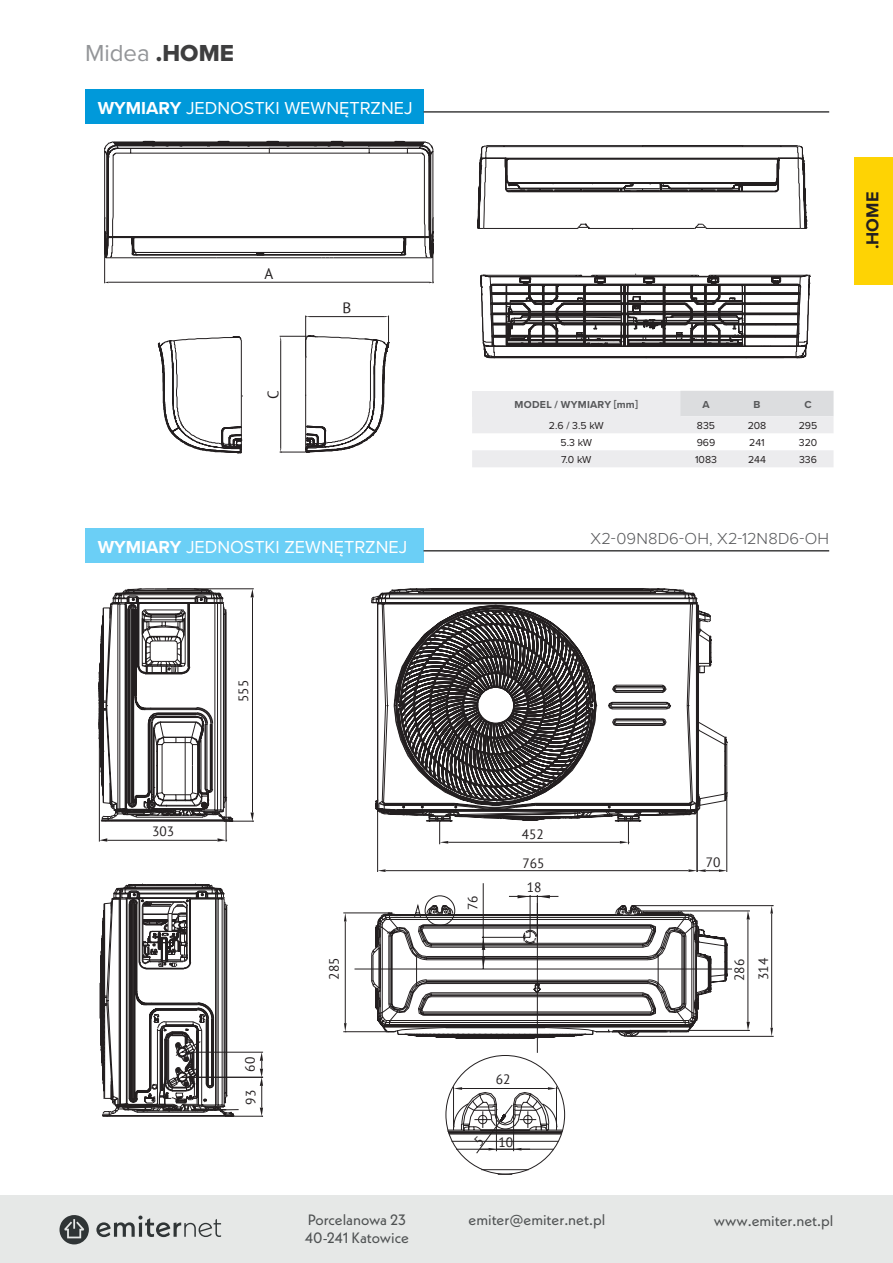
<style>
.page{position:relative;width:893px;height:1263px;background:#fff}
.page>*{position:absolute;margin:0;border:0;box-sizing:border-box;transform-origin:0 0}
.t1{font:24px "Proxima Nova";color:#939598}
.t2{font:18px "Proxima Nova";color:#fff}
.t3{font:700 18px "Proxima Nova";color:#231f20}
.t4{font:300 16.5px "Proxima Nova";letter-spacing:.01em;color:#57585a}
.t5{font:15.15px "PT Sans";color:#231f20}
.t6{font:15px "Neue Kabel";color:#4e5152}
.t7{font:13.5px/23.9px "PT Sans";color:#231f20}
.t8{font:10.5px "Proxima Nova";color:#231f20}
.t9{font:700 10.5px "Proxima Nova";letter-spacing:.02em;color:#57585a}
.s1{font-family:"Proxima Nova Extrabld";color:#3e3e3f}
.s2{font-weight:700}
</style>
<div class="page">
<div style="left:85px;top:90px;width:339px;height:34px;background:#0099da"></div>
<hr style="left:423px;top:111px;width:406px;height:2px;background:#3e3e3f">
<svg style="left:377px;top:844px;width:320px;height:51px"></svg>
<svg style="left:378px;top:869px;width:8px;height:3px"></svg>
<hr style="left:99px;top:706px;width:1px;height:136px;background:#231f20">
<hr style="left:226px;top:797px;width:1px;height:45px;background:#231f20">
<hr style="left:107px;top:840px;width:111px;height:1px;background:#231f20">
<svg style="left:99px;top:838px;width:8px;height:4px"></svg>
<svg style="left:218px;top:838px;width:9px;height:4px"></svg>
<hr style="left:726px;top:793px;width:1px;height:79px;background:#231f20">
<hr style="left:697px;top:809px;width:1px;height:63px;background:#231f20">
<svg style="left:371px;top:589px;width:340px;height:255px"></svg>
<svg style="left:688px;top:869px;width:39px;height:3px"></svg>
<hr style="left:167px;top:588px;width:87px;height:1px;background:#231f20">
<hr style="left:224px;top:821px;width:30px;height:1px;background:#231f20">
<hr style="left:252px;top:597px;width:1px;height:215px;background:#231f20">
<svg style="left:251px;top:589px;width:3px;height:8px"></svg>
<svg style="left:99px;top:588px;width:134px;height:234px"></svg>
<svg style="left:251px;top:812px;width:3px;height:10px"></svg>
<hr style="left:628px;top:911px;width:122px;height:1px;background:#231f20">
<hr style="left:630px;top:1030px;width:120px;height:1px;background:#231f20">
<hr style="left:748px;top:919px;width:1px;height:103px;background:#231f20">
<svg style="left:747px;top:911px;width:3px;height:8px"></svg>
<svg style="left:747px;top:1022px;width:3px;height:9px"></svg>
<hr style="left:630px;top:1036px;width:144px;height:1px;background:#231f20">
<hr style="left:634px;top:905px;width:140px;height:1px;background:#231f20">
<hr style="left:771px;top:913px;width:1px;height:115px;background:#231f20">
<svg style="left:770px;top:1028px;width:3px;height:8px"></svg>
<svg style="left:770px;top:905px;width:3px;height:8px"></svg>
<svg style="left:343px;top:884px;width:47px;height:149px"></svg>
<svg style="left:99px;top:883px;width:165px;height:234px"></svg>
<hr style="left:354px;top:969px;width:378px;height:1px;background:#231f20">
<hr style="left:483px;top:883px;width:1px;height:86px;background:#231f20">
<svg style="left:104px;top:140px;width:729px;height:327px"></svg>
<hr style="left:510px;top:146px;width:1px;height:108px;background:#231f20">
<div style="left:85px;top:529px;width:339px;height:34px;background:#6bcff6"></div>
<hr style="left:423px;top:550px;width:406px;height:1px;background:#3e3e3f">
<div style="left:855px;top:157px;width:38px;height:127px;background:#fed304"></div>
<div style="left:0;top:1195px;width:893px;height:68px;background:#e6e8e7"></div>
<svg style="left:96px;top:1215px;width:125px;height:22px"></svg>
<svg style="left:59px;top:1215px;width:30px;height:29px"></svg>
<svg style="left:371px;top:895px;width:356px;height:280px"></svg>
<h1 class="t1" style="left:85px;top:36px;width:150px">Midea <span class="s1">.HOME</span></h1>
<p class="t2" style="left:98px;top:94px;width:316px"><span class="s2">WYMIARY</span> JEDNOSTKI WEWNĘTRZNEJ</p>
<p class="t5" style="left:264px;top:264px;width:10px">A</p>
<p class="t5" style="left:264px;top:399px;width:10px;rotate:-90deg">C</p>
<p class="t5" style="left:343px;top:298px;width:10px">B</p>
<p class="t2" style="left:98px;top:533px;width:311px"><span class="s2">WYMIARY</span> JEDNOSTKI ZEWNĘTRZNEJ</p>
<p class="t7" style="left:231px;top:702px;width:24px;rotate:-90deg">555</p>
<p class="t3" style="left:859px;top:249px;width:59px;rotate:-90deg">.HOME</p>
<p class="t9" style="left:515px;top:396px;width:125px">MODEL / WYMIARY [mm]</p>
<p class="t9" style="left:702px;top:396px;width:9px">A</p>
<p class="t9" style="left:753px;top:396px;width:8px">B</p>
<p class="t9" style="left:804px;top:396px;width:9px">C</p>
<p class="t8" style="left:549px;top:418px;width:56px">2.6 / 3.5 kW</p>
<p class="t8" style="left:697px;top:418px;width:20px">835</p>
<p class="t8" style="left:748px;top:418px;width:20px">208</p>
<p class="t8" style="left:799px;top:418px;width:20px">295</p>
<p class="t8" style="left:560px;top:435px;width:33px">5.3 kW</p>
<p class="t8" style="left:697px;top:435px;width:20px">969</p>
<p class="t8" style="left:749px;top:435px;width:17px">241</p>
<p class="t8" style="left:799px;top:435px;width:20px">320</p>
<p class="t8" style="left:561px;top:452px;width:32px">7.0 kW</p>
<p class="t8" style="left:695px;top:452px;width:23px">1083</p>
<p class="t8" style="left:748px;top:452px;width:19px">244</p>
<p class="t8" style="left:799px;top:452px;width:19px">336</p>
<p class="t4" style="left:590px;top:526px;width:240px">X2-09N8D6-OH, X2-12N8D6-OH</p>
<p class="t7" style="left:152px;top:819px;width:24px">303</p>
<p class="t7" style="left:238px;top:1072px;width:16px;rotate:-90deg">60</p>
<p class="t7" style="left:238px;top:1104px;width:16px;rotate:-90deg">93</p>
<p class="t7" style="left:522px;top:822px;width:24px">452</p>
<p class="t7" style="left:522px;top:851px;width:24px">765</p>
<p class="t7" style="left:706px;top:850px;width:16px">70</p>
<p class="t7" style="left:460px;top:910px;width:16px;rotate:-90deg">76</p>
<p class="t7" style="left:527px;top:875px;width:16px">18</p>
<p class="t7" style="left:322px;top:980px;width:24px;rotate:-90deg">285</p>
<p class="t7" style="left:727px;top:981px;width:24px;rotate:-90deg">286<br>314</p>
<p class="t7" style="left:496px;top:1067px;width:16px">62</p>
<p class="t7" style="left:498px;top:1129px;width:16px">10</p>
<p class="t6" style="left:308px;top:1210px;width:100px">Porcelanowa 23</p>
<p class="t6" style="left:468px;top:1210px;width:138px">emiter@emiter.net.pl</p>
<p class="t6" style="left:305px;top:1228px;width:106px">40-241 Katowice</p>
<p class="t6" style="left:714px;top:1211px;width:121px">www.emiter.net.pl</p>
</div>
